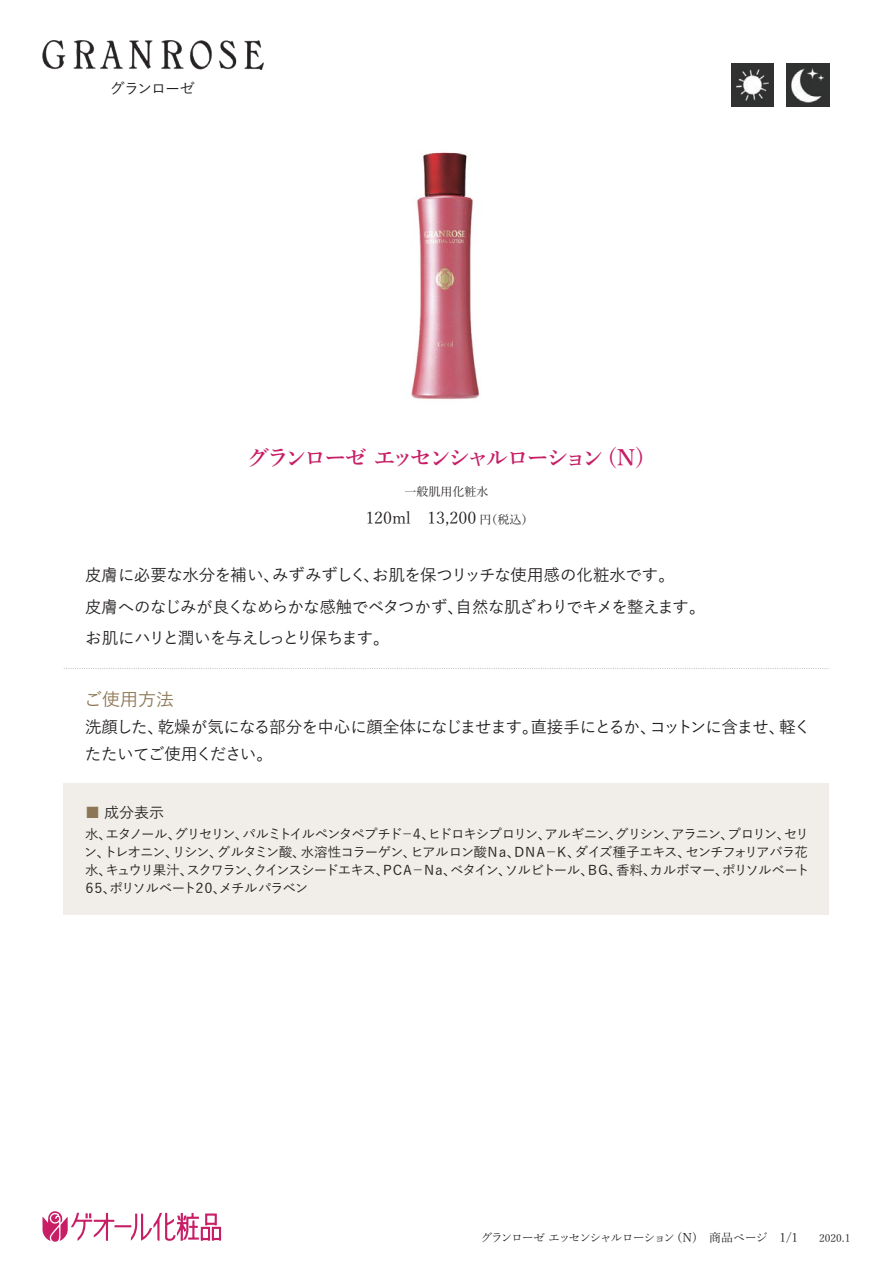
<style>
.page{position:relative;width:893px;height:1263px;background:#fff}
.page>*{position:absolute;margin:0;border:0;box-sizing:border-box;transform-origin:0 0}
.t1{font:600 22.5px "Yu Mincho";letter-spacing:-.15em;color:#c71e66}
.t2{font:500 18px "Yu Gothic";color:#8d7654}
.t3{font:500 16.5px/31.5px "Yu Gothic";letter-spacing:-.035em;color:#231f20}
.t4{font:500 16.5px/27px "Yu Gothic";letter-spacing:-.06em;color:#231f20}
.t5{font:16.5px "Yu Mincho";color:#231f20}
.t6{font:500 15px "Yu Gothic";letter-spacing:-.035em;color:#231f20}
.t7{font:500 13.5px/18px "Yu Gothic";letter-spacing:-.1em;color:#231f20}
.t8{font:12px "Yu Mincho";letter-spacing:-.1em;color:#231f20}
.t9{font:12px "Yu Mincho";color:#231f20}
.s1{font-size:12px}
.s2{color:#8d7654}
.s3{font-size:10.5px}
</style>
<div class="page">
<img style="left:411px;top:152px;width:69px;height:248px">
<div style="left:64px;top:783px;width:765px;height:132px;background:#f1eee9"></div>
<svg style="left:43px;top:1211px;width:178px;height:31px"></svg>
<img style="left:731px;top:64px;width:43px;height:42px">
<img style="left:787px;top:64px;width:42px;height:42px">
<img style="left:42px;top:40px;width:222px;height:30px">
<svg style="left:64px;top:668px;width:764px;height:1px"></svg>
<p class="t6" style="left:110px;top:74px;width:86px">グランローゼ</p>
<h1 class="t1" style="left:247px;top:445px;width:398px">グランローゼ エッセンシャルローション (N)</h1>
<p class="t9" style="left:404px;top:481px;width:85px">一般肌用化粧水</p>
<p class="t5" style="left:365px;top:503px;width:170px">120ml　13,200 <span class="s1">円（税込）</span></p>
<p class="t3" style="left:85px;top:557px;width:622px">皮膚に必要な水分を補い、みずみずしく、お肌を保つリッチな使用感の化粧水です。<br>皮膚へのなじみが良くなめらかな感触でベタつかず、自然な肌ざわりでキメを整えます。お肌にハリと潤いを与えしっとり保ちます。</p>
<h2 class="t2" style="left:84px;top:682px;width:92px">ご使用方法</h2>
<p class="t4" style="left:85px;top:711px;width:727px">洗顔した、乾燥が気になる部分を中心に顔全体になじませます。直接手にとるか、コットンに含ませ、軽くたたいてご使用ください。</p>
<p class="t6" style="left:85px;top:798px;width:81px"><span class="s2">■</span> 成分表示</p>
<p class="t7" style="left:83px;top:823px;width:728px">水、エタノール、グリセリン、パルミトイルペンタペプチド－４、ヒドロキシプロリン、アルギニン、グリシン、アラニン、プロリン、セリン、トレオニン、リシン、グルタミン酸、水溶性コラーゲン、ヒアルロン酸Ｎａ、ＤＮＡ－Ｋ、ダイズ種子エキス、センチフォリアバラ花水、キュウリ果汁、スクワラン、クインスシードエキス、ＰＣＡ－Ｎａ、ベタイン、ソルビトール、ＢＧ、香料、カルボマー、ポリソルベート６５、ポリソルベート２０、メチルパラベン</p>
<p class="t8" style="left:480px;top:1226px;width:372px">グランローゼ エッセンシャルローション (N)　商品ページ　1/1<span class="s3">　　2020.1</span></p>
</div>
